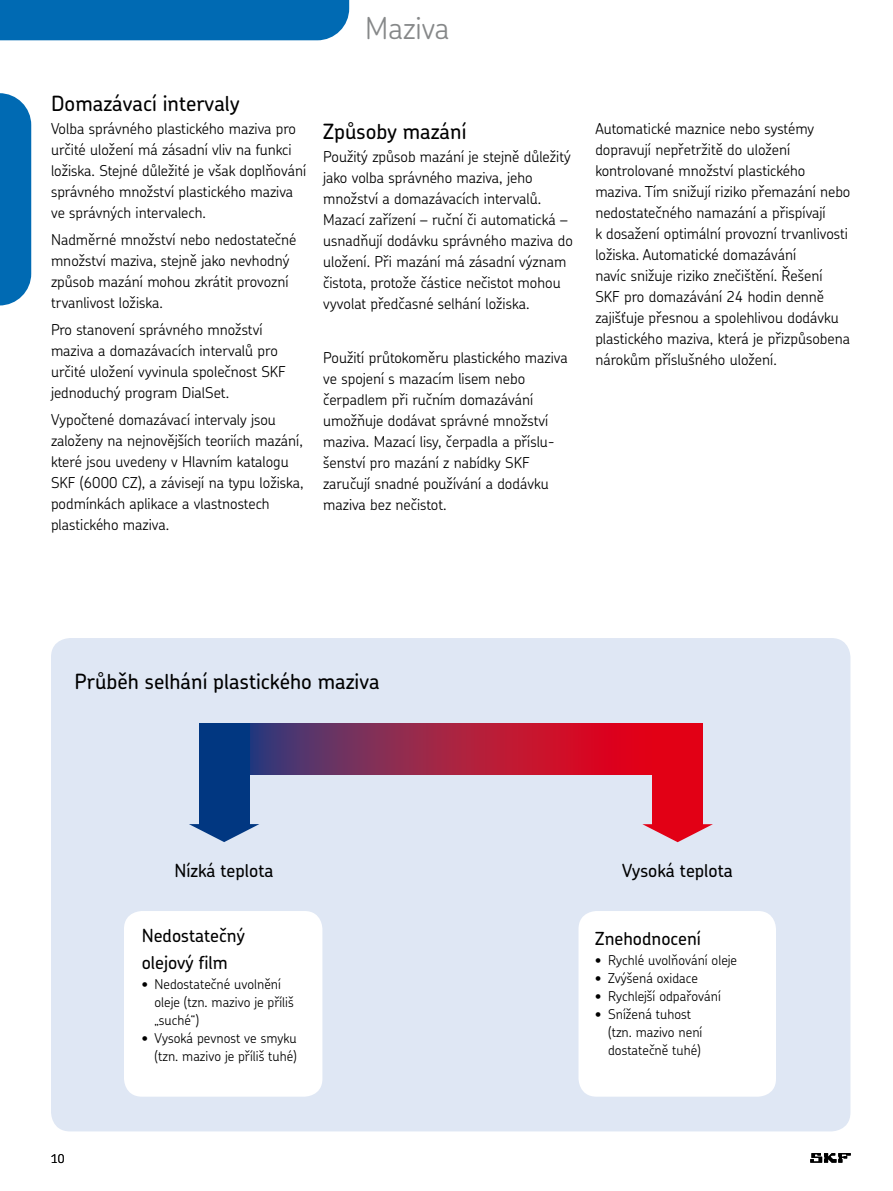
<style>
.page{position:relative;width:893px;height:1191px;background:#fff}
.page>*{position:absolute;margin:0;border:0;box-sizing:border-box;transform-origin:0 0}
.t1{font:300 30px "SKF Chevin CE";color:#868889}
.t2{font:500 21px "SKF Chevin CE";color:#000}
.t3{font:500 18px/27px "SKF Chevin CE";color:#000}
.t4{font:300 15px/21px "SKF Chevin CE";color:#000}
.t5{font:300 13.5px/18px "SKF Chevin CE";color:#000}
.t6{font:300 12px "SKF Chevin CE";color:#000}
</style>
<div class="page">
<svg style="left:0;top:93px;width:31px;height:212px;background:#1073b7"></svg>
<div style="left:0;top:0;width:349px;height:40px;background:#006ab3"></div>
<div style="left:51px;top:638px;width:799px;height:493px;background:#dfe7f4;border-radius:19px"></div>
<div style="left:578px;top:911px;width:198px;height:185px;background:#fff;border-radius:18px"></div>
<div style="left:124px;top:911px;width:198px;height:185px;background:#fff;border-radius:18px"></div>
<svg style="left:249px;top:723px;width:403px;height:51px;background:#9c2044"></svg>
<div style="left:199px;top:723px;width:50px;height:80px;background:#013781"></div>
<svg style="left:189px;top:824px;width:70px;height:18px"></svg>
<div style="left:199px;top:771px;width:51px;height:54px;background:#013781"></div>
<div style="left:652px;top:723px;width:51px;height:59px;background:#e20015"></div>
<svg style="left:642px;top:824px;width:71px;height:18px"></svg>
<div style="left:652px;top:777px;width:51px;height:49px;background:#e20015"></div>
<svg style="left:810px;top:1153px;width:41px;height:9px"></svg>
<h1 class="t1" style="left:365px;top:9px;width:86px">Maziva</h1>
<h2 class="t2" style="left:51px;top:90px;width:190px">Domazávací intervaly</h2>
<p class="t4" style="left:51px;top:118px;width:257px">Volba správného plastického maziva pro určité uložení má zásadní vliv na funkci ložiska. Stejné důležité je však doplňování správného množství plastického maziva ve správných intervalech.</p>
<p class="t4" style="left:51px;top:229px;width:247px">Nadměrné množství nebo nedostatečné množství maziva, stejně jako nevhodný způsob mazání mohou zkrátit provozní trvanlivost ložiska.</p>
<p class="t4" style="left:51px;top:319px;width:236px">Pro stanovení správného množství maziva a domazávacích intervalů pro určité uložení vyvinula společnost SKF jednoduchý program DialSet.</p>
<p class="t4" style="left:51px;top:408px;width:254px">Vypočtené domazávací intervaly jsou založeny na nejnovějších teoriích mazání, které jsou uvedeny v Hlavním katalogu SKF (6000 CZ), a závisejí na typu ložiska, podmínkách aplikace a vlastnostech plastického maziva.</p>
<h2 class="t2" style="left:323px;top:118px;width:145px">Způsoby mazání</h2>
<p class="t4" style="left:323px;top:146px;width:251px">Použitý způsob mazání je stejně důležitý jako volba správného maziva, jeho množství a domazávacích intervalů.<br>Mazací zařízení – ruční či automatická – usnadňují dodávku správného maziva do uložení. Při mazání má zásadní význam čistota, protože částice nečistot mohou vyvolat předčasné selhání ložiska.</p>
<p class="t4" style="left:323px;top:346px;width:246px">Použití průtokoměru plastického maziva ve spojení s mazacím lisem nebo čerpadlem při ručním domazávání umožňuje dodávat správné množství maziva. Mazací lisy, čerpadla a příslu&shy;šenství pro mazání z nabídky SKF zaručují snadné používání a dodávku maziva bez nečistot.</p>
<p class="t4" style="left:595px;top:118px;width:257px">Automatické maznice nebo systémy dopravují nepřetržitě do uložení kontrolované množství plastického maziva. Tím snižují riziko přemazání nebo nedostatečného namazání a přispívají<br>k dosažení optimální provozní trvanlivosti ložiska. Automatické domazávání<br>navíc snižuje riziko znečištění. Řešení SKF pro domazávání 24 hodin denně zajišťuje přesnou a spolehlivou dodávku plastického maziva, která je přizpůsobena nárokům příslušného uložení.</p>
<h2 class="t2" style="left:74px;top:668px;width:307px">Průběh selhání plastického maziva</h2>
<p class="t3" style="left:174px;top:856px;width:101px">Nízká teplota</p>
<p class="t3" style="left:622px;top:856px;width:112px">Vysoká teplota</p>
<p class="t6" style="left:51px;top:1151px;width:15px">10</p>
<p class="t3" style="left:142px;top:921px;width:105px">Nedostatečný olejový film</p>
<p class="t5" style="left:154px;top:975px;width:141px;text-indent:-13px">• Nedostatečné uvolnění oleje (tzn. mazivo je příliš „suché“)</p>
<p class="t5" style="left:142px;top:1029px;width:157px;text-align:right">• Vysoká pevnost ve smyku (tzn. mazivo je příliš tuhé)</p>
<p class="t3" style="left:595px;top:924px;width:107px">Znehodnocení</p>
<p class="t5" style="left:595px;top:950px;width:143px">• Rychlé uvolňování oleje</p>
<p class="t5" style="left:595px;top:968px;width:104px">• Zvýšená oxidace</p>
<p class="t5" style="left:595px;top:986px;width:127px">• Rychlejší odpařování</p>
<p class="t5" style="left:608px;top:1004px;width:96px;text-indent:-13px">• Snížená tuhost (tzn. mazivo není dostatečně tuhé)</p>
</div>
